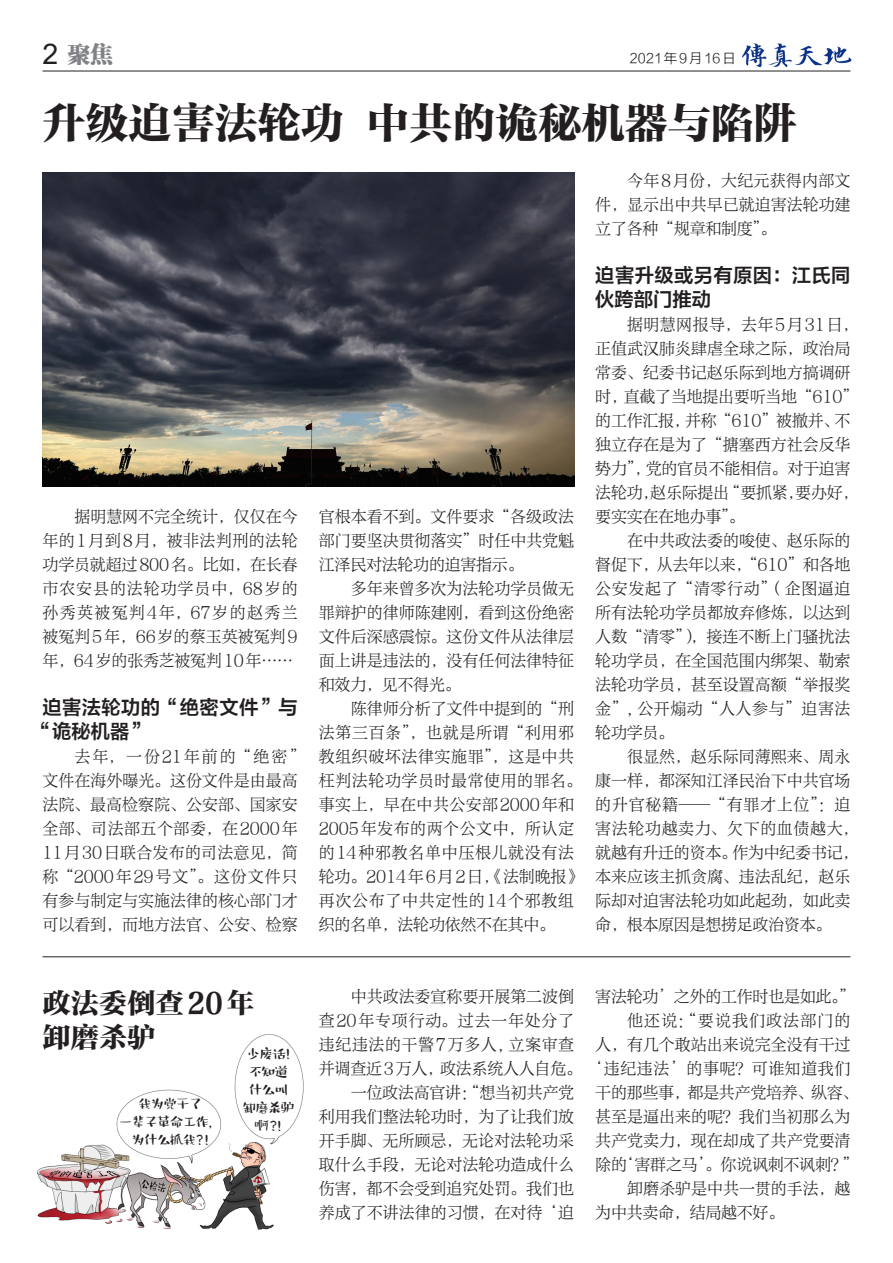
<style>
.page{position:relative;width:893px;height:1263px;background:#fff}
.page>*{position:absolute;margin:0;border:0;box-sizing:border-box;transform-origin:0 0}
.大题目{font:43.5px "FZTYSK GBK1 0";color:#231f20}
.小题目{font:28.5px "FZTYSK GBK1 0";color:#231f20}
.t1{font:22.5px "FZCSK GBK1 0";color:#808285}
.小标题{font:19.5px/24px "FZLTZCHK GBK1 0";letter-spacing:.02em;color:#231f20}
.正文{font:16.05px/24px "FZXYSK GBK1 0";letter-spacing:.005em;color:#231f20;text-align:justify}
.正文-2{font:16.05px/24px "FZXYSK GBK1 0";letter-spacing:.04em;color:#231f20}
.正文-3{font:16.05px "FZXYSK GBK1 0";letter-spacing:.075em;color:#231f20}
.t2{font:15px "QUWT";letter-spacing:-.15em;color:#231f20}
.图释{font:13.5px "FZLTXHK";letter-spacing:.125em;color:#231f20}
.s1{font-family:"Arial";font-size:28.5px;color:#231f20}
</style>
<div class="page">
<hr style="left:43px;top:71px;width:807px;height:1px;background:#231f20">
<img style="left:742px;top:43px;width:110px;height:25px">
<img style="left:43px;top:172px;width:531px;height:315px">
<hr style="left:43px;top:956px;width:807px;height:1px;background:#231f20">
<img style="left:36px;top:1034px;width:268px;height:196px">
<p class="t1" style="left:43px;top:41px;width:72px"><span class="s1">2</span> 聚焦</p>
<p class="图释" style="left:630px;top:51px;width:108px">2021年9月16日</p>
<p class="大题目" style="left:43px;top:100px;width:756px">升级迫害法轮功 中共的诡秘机器与陷阱</p>
<p class="正文" style="left:43px;top:505px;width:257px;text-indent:32px">据明慧网不完全统计，仅仅在今年的1月到8月，被非法判刑的法轮功学员就超过800名。比如，在长春市农安县的法轮功学员中，68岁的孙秀英被冤判4年，67岁的赵秀兰被冤判5年，66岁的蔡玉英被冤判9年，64岁的张秀芝被冤判10年……</p>
<p class="小标题" style="left:33px;top:696px;width:266px;text-indent:10px">迫害法轮功的“绝密文件”与“诡秘机器”</p>
<p class="正文" style="left:43px;top:745px;width:265px;text-align:left;text-indent:32px">去年，一份21年前的“绝密”文件在海外曝光。这份文件是由最高法院、最高检察院、公安部、国家安全部、司法部五个部委，在2000年<br>11月30日联合发布的司法意见，简称“2000年29号文”。这份文件只有参与制定与实施法律的核心部门才可以看到，而地方法官、公安、检察</p>
<p class="正文" style="left:319px;top:505px;width:257px">官根本看不到。文件要求“各级政法部门要坚决贯彻落实”时任中共党魁江泽民对法轮功的迫害指示。</p>
<p class="正文" style="left:319px;top:577px;width:257px;text-indent:32px">多年来曾多次为法轮功学员做无罪辩护的律师陈建刚，看到这份绝密文件后深感震惊。这份文件从法律层面上讲是违法的，没有任何法律特征和效力，见不得光。</p>
<p class="正文-2" style="left:319px;top:697px;width:265px;text-indent:32px">陈律师分析了文件中提到的“刑法第三百条”，也就是所谓“利用邪教组织破坏法律实施罪”，这是中共枉判法轮功学员时最常使用的罪名。事实上，早在中共公安部2000年和<br>2005年发布的两个公文中，所认定的14种邪教名单中压根儿就没有法轮功。2014年6月2日，《法制晚报》再次公布了中共定性的14个邪教组织的名单，法轮功依然不在其中。</p>
<p class="正文" style="left:595px;top:169px;width:257px;text-indent:32px">今年8月份，大纪元获得内部文件，显示出中共早已就迫害法轮功建立了各种“规章和制度”。</p>
<p class="小标题" style="left:595px;top:264px;width:257px">迫害升级或另有原因：江氏同伙跨部门推动</p>
<p class="正文" style="left:595px;top:313px;width:265px;text-align:left;text-indent:32px">据明慧网报导，去年5月31日，正值武汉肺炎肆虐全球之际，政治局常委、纪委书记赵乐际到地方搞调研时，直截了当地提出要听当地“610”</p>
<p class="正文" style="left:595px;top:409px;width:257px">的工作汇报，并称“610”被撤并、不</p>
<p class="正文" style="left:595px;top:433px;width:257px">独立存在是为了“搪塞西方社会反华势力”，党的官员不能相信。对于迫害</p>
<p class="正文" style="left:595px;top:481px;width:265px">法轮功，赵乐际提出“要抓紧，要办好，要实实在在地办事”。</p>
<p class="正文" style="left:595px;top:529px;width:257px;text-align:right">在中共政法委的唆使、赵乐际的<br>督促下，从去年以来，“610”和各地</p>
<p class="正文" style="left:595px;top:577px;width:257px">公安发起了“清零行动”（企图逼迫所有法轮功学员都放弃修炼，以达到人数“清零”），接连不断上门骚扰法轮功学员，在全国范围内绑架、勒索法轮功学员，甚至设置高额“举报奖金”,公开煽动“人人参与”迫害法轮功学员。</p>
<p class="正文" style="left:595px;top:745px;width:265px;text-align:left;text-indent:32px">很显然，赵乐际同薄熙来、周永康一样，都深知江泽民治下中共官场的升官秘籍——“有罪才上位”：迫害法轮功越卖力、欠下的血债越大，就越有升迁的资本。作为中纪委书记，本来应该主抓贪腐、违法乱纪，赵乐际却对迫害法轮功如此起劲，如此卖命，根本原因是想捞足政治资本。</p>
<p class="小题目" style="left:43px;top:988px;width:214px">政法委倒查20年</p>
<p class="小题目" style="left:43px;top:1022px;width:114px">卸磨杀驴</p>
<p class="t2" style="left:246px;top:1045px;width:46px">少废话 ！</p>
<p class="t2" style="left:248px;top:1063px;width:42px">不知道</p>
<p class="t2" style="left:248px;top:1081px;width:42px">什么叫</p>
<p class="t2" style="left:242px;top:1099px;width:55px">卸磨杀驴</p>
<p class="t2" style="left:255px;top:1117px;width:29px">啊 ？ ！</p>
<p class="t2" style="left:137px;top:1095px;width:68px">我为党干了</p>
<p class="t2" style="left:118px;top:1113px;width:106px">一辈子革命工作，</p>
<p class="t2" style="left:131px;top:1131px;width:80px">为什么抓我 ？ ！</p>
<p class="正文" style="left:595px;top:985px;width:261px">害法轮功’之外的工作时也是如此。”</p>
<p class="正文-3" style="left:627px;top:1011px;width:225px">他还说：“要说我们政法部门的</p>
<p class="正文" style="left:595px;top:1033px;width:257px">人，有几个敢站出来说完全没有干过</p>
<p class="正文-2" style="left:319px;top:1057px;width:533px">并调查近3万人，政法系统人人自危。 ‘违纪违法’的事呢？可谁知道我们</p>
<p class="正文" style="left:595px;top:1081px;width:265px">干的那些事，都是共产党培养、纵容、</p>
<p class="正文" style="left:595px;top:1105px;width:257px">甚至是逼出来的呢？我们当初那么为</p>
<p class="正文" style="left:595px;top:1129px;width:257px">共产党卖力，现在却成了共产党要清</p>
<p class="正文" style="left:595px;top:1153px;width:265px">除的‘害群之马’。你说讽刺不讽刺？”</p>
<p class="正文" style="left:595px;top:1177px;width:257px;text-indent:32px">卸磨杀驴是中共一贯的手法，越为中共卖命，结局越不好。</p>
<p class="正文" style="left:319px;top:985px;width:257px;text-indent:32px">中共政法委宣称要开展第二波倒查20年专项行动。过去一年处分了违纪违法的干警7万多人,立案审查</p>
<p class="正文" style="left:351px;top:1081px;width:225px">一位政法高官讲：“想当初共产党</p>
<p class="正文" style="left:319px;top:1105px;width:257px">利用我们整法轮功时，为了让我们放开手脚、无所顾忌，无论对法轮功采取什么手段，无论对法轮功造成什么伤害，都不会受到追究处罚。我们也养成了不讲法律的习惯，在对待‘迫</p>
</div>
